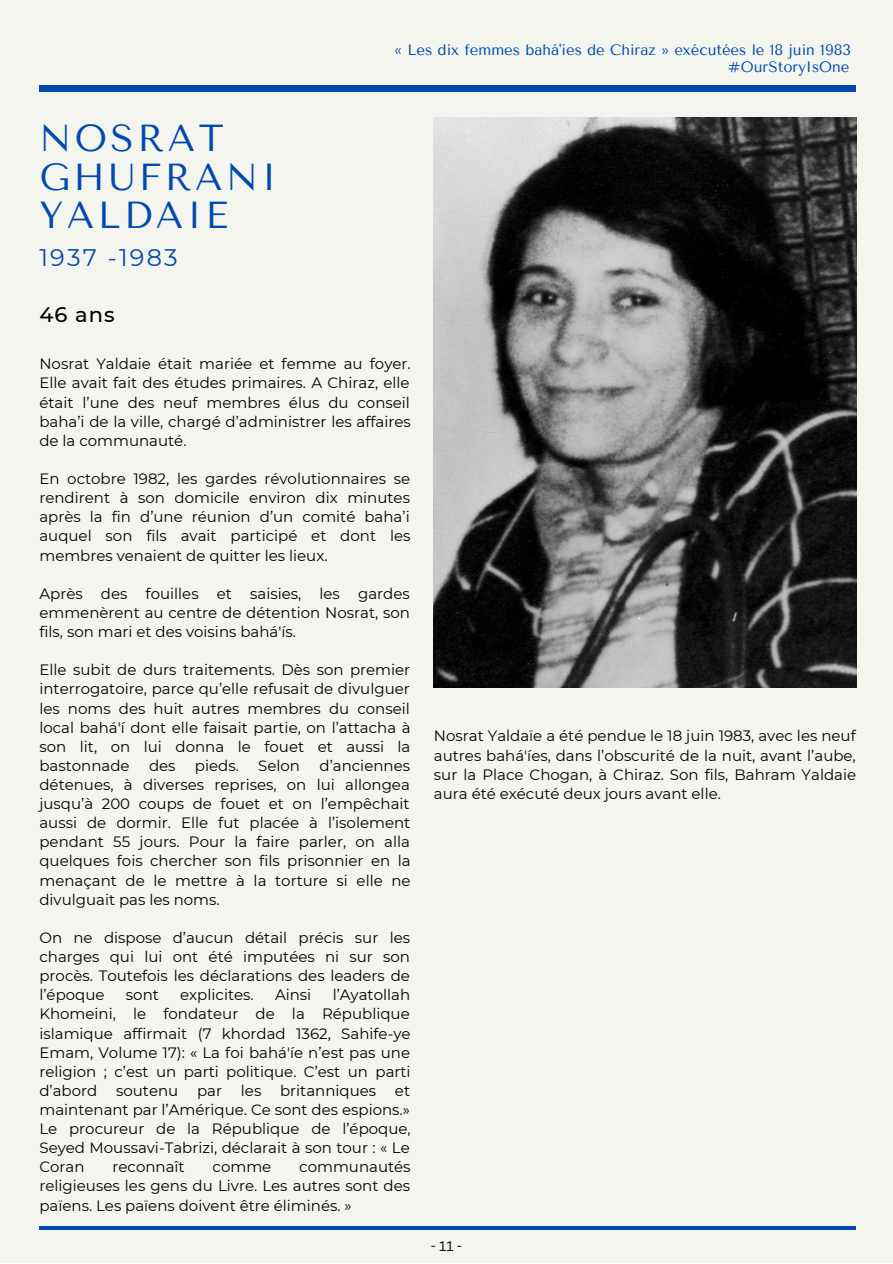
<style>
.page{position:relative;width:893px;height:1264px;background:#fff}
.page>*{position:absolute;margin:0;border:0;box-sizing:border-box;transform-origin:0 0}
.t1{font:37.5px "Tenor Sans";letter-spacing:.09em;color:#004aad}
.t2{font:24px "Montserrat";letter-spacing:.09em;color:#004aad}
.t3{font:500 21px "Montserrat";color:#000}
.t4{font:15px/19px "Montserrat";color:#000;text-align:justify}
.t5{font:15px "Tenor Sans";color:#004aad}
.t6{font:13.5px "Canva Sans";color:#000}
</style>
<div class="page">
<div style="left:0;top:0;width:892px;height:1262px;background:#f5f5ef"></div>
<div style="left:39px;top:85px;width:816px;height:7px;background:#004aad"></div>
<hr style="left:39px;top:1226px;width:816px;height:3px;background:#004aad">
<img style="left:434px;top:117px;width:422px;height:570px">
<p class="t1" style="left:39px;top:117px;width:186px">NOSRAT</p>
<p class="t1" style="left:39px;top:155px;width:239px">GHUFRANI</p>
<p class="t1" style="left:39px;top:193px;width:190px">YALDAIE</p>
<p class="t2" style="left:39px;top:243px;width:140px">1937 -1983</p>
<p class="t3" style="left:39px;top:301px;width:77px">46 ans</p>
<p class="t5" style="left:394px;top:41px;width:458px">« Les dix femmes bahá'íes de Chiraz » exécutées le 18 juin 1983</p>
<p class="t5" style="left:728px;top:58px;width:123px">#OurStoryIsOne</p>
<p class="t4" style="left:39px;top:354px;width:373px">Nosrat Yaldaie était mariée et femme au foyer.<br>Elle avait fait des études primaires. A Chiraz, elle était l’une des neuf membres élus du conseil baha’i de la ville, chargé d’administrer les affaires de la communauté.</p>
<p class="t4" style="left:39px;top:469px;width:372px">En octobre 1982, les gardes révolutionnaires se rendirent à son domicile environ dix minutes après la fin d’une réunion d’un comité baha’i auquel son fils avait participé et dont les membres venaient de quitter les lieux.</p>
<p class="t4" style="left:39px;top:584px;width:372px">Après des fouilles et saisies, les gardes emmenèrent au centre de détention Nosrat, son fils, son mari et des voisins bahá'ís.</p>
<p class="t4" style="left:39px;top:660px;width:372px">Elle subit de durs traitements. Dès son premier interrogatoire, parce qu’elle refusait de divulguer les noms des huit autres membres du conseil local bahá'í dont elle faisait partie, on l’attacha à son lit, on lui donna le fouet et aussi la bastonnade</p>
<p class="t4" style="left:39px;top:756px;width:373px;text-indent:280px">d’anciennes détenues, à diverses reprises, on lui allongea jusqu’à 200 coups de fouet et on l’empêchait aussi de dormir. Elle fut placée à l’isolement pendant 55 jours. Pour la faire parler, on alla quelques fois chercher son fils prisonnier en la menaçant de le mettre à la torture si elle ne divulguait pas les noms.</p>
<p class="t4" style="left:39px;top:928px;width:372px">On ne dispose d’aucun détail précis sur les charges qui lui ont été imputées ni sur son procès. Toutefois les déclarations des leaders de l’époque</p>
<p class="t4" style="left:149px;top:756px;width:28px">des</p>
<p class="t4" style="left:195px;top:756px;width:45px">pieds.</p>
<p class="t4" style="left:258px;top:756px;width:43px">Selon</p>
<p class="t4" style="left:39px;top:985px;width:372px;text-indent:293px">l’Ayatollah Khomeini, le fondateur de la République islamique affirmait (7 khordad 1362, Sahife-ye Emam, Volume 17): « La foi bahá'íe n’est pas une religion ; c’est un parti politique. C’est un parti d’abord</p>
<p class="t4" style="left:126px;top:985px;width:34px">sont</p>
<p class="t4" style="left:180px;top:985px;width:75px">explicites.</p>
<p class="t4" style="left:275px;top:985px;width:38px">Ainsi</p>
<p class="t4" style="left:116px;top:1080px;width:64px">soutenu</p>
<p class="t4" style="left:197px;top:1080px;width:27px">par</p>
<p class="t4" style="left:241px;top:1080px;width:22px">les</p>
<p class="t4" style="left:280px;top:1080px;width:98px">britanniques</p>
<p class="t4" style="left:39px;top:1080px;width:373px;text-indent:355px">et maintenant par l’Amérique. Ce sont des espions.» Le procureur de la République de l’époque, Seyed Moussavi-Tabrizi, déclarait à son tour : « Le Coran</p>
<p class="t4" style="left:39px;top:1157px;width:372px;text-indent:260px">communautés religieuses les gens du Livre. Les autres sont des païens. Les païens doivent être éliminés. »</p>
<p class="t4" style="left:112px;top:1157px;width:74px">reconnaît</p>
<p class="t4" style="left:213px;top:1157px;width:60px">comme</p>
<p class="t4" style="left:434px;top:726px;width:423px">Nosrat Yaldaïe a été pendue le 18 juin 1983, avec les neuf autres bahá'íes, dans l’obscurité de la nuit, avant l’aube, sur la Place Chogan, à Chiraz. Son fils, Bahram Yaldaie aura été exécuté deux jours avant elle.</p>
<p class="t6" style="left:430px;top:1236px;width:33px">- 11 -</p>
</div>
